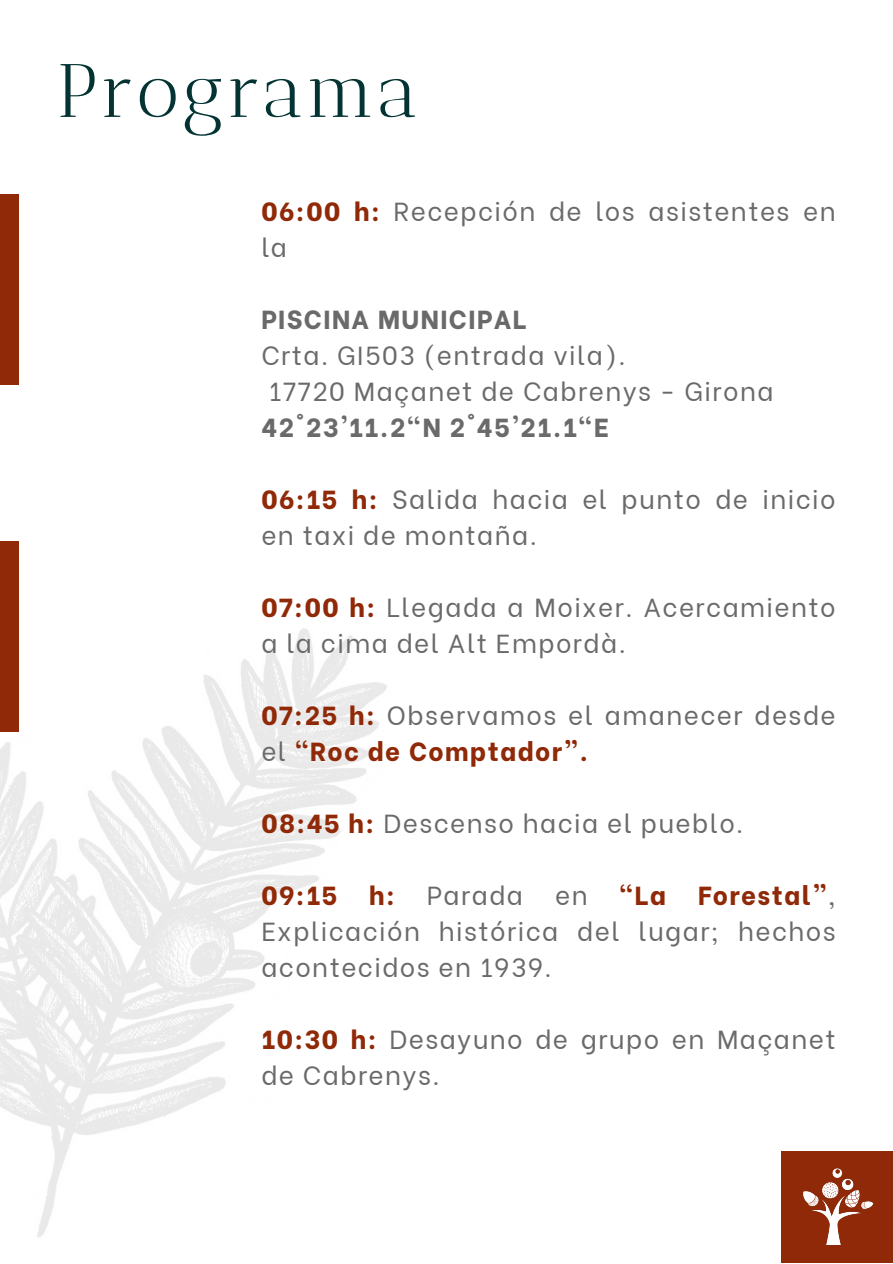
<style>
.page{position:relative;width:893px;height:1264px;background:#fff}
.page>*{position:absolute;margin:0;border:0;box-sizing:border-box;transform-origin:0 0}
.t1{font:75.45px "Antic Didone";letter-spacing:.035em;color:#033332}
.t2{font:26.1px/36px "Be Vietnam";letter-spacing:.055em;color:#6a6a6a}
.t3{font:800 26.1px "Be Vietnam";letter-spacing:.055em;color:#6a6a6a}
.s1{font-weight:800;color:#902907}
</style>
<div class="page">
<img style="left:0;top:541px;width:387px;height:696px">
<div style="left:0;top:194px;width:18px;height:190px;background:#902907"></div>
<div style="left:0;top:541px;width:18px;height:191px;background:#902907"></div>
<div style="left:781px;top:1151px;width:111px;height:111px;background:#902907"></div>
<img style="left:803px;top:1168px;width:71px;height:76px">
<p class="t1" style="left:57px;top:46px;width:363px">Programa</p>
<p class="t2" style="left:261px;top:191px;width:576px"><span class="s1">06:00 h:</span> Recepción de los asistentes en la</p>
<p class="t3" style="left:261px;top:298px;width:267px">PISCINA MUNICIPAL</p>
<p class="t2" style="left:261px;top:335px;width:366px">Crta. GI503 (entrada vila).</p>
<p class="t2" style="left:269px;top:371px;width:506px">17720 Maçanet de Cabrenys - Girona</p>
<p class="t3" style="left:261px;top:406px;width:349px">42°23'11.2"N 2°45'21.1"E</p>
<p class="t2" style="left:261px;top:479px;width:576px"><span class="s1">06:15 h:</span> Salida hacia el punto de inicio en taxi de montaña.</p>
<p class="t2" style="left:261px;top:587px;width:576px"><span class="s1">07:00 h:</span> Llegada a Moixer. Acercamiento a la cima del Alt Empordà.</p>
<p class="t2" style="left:261px;top:695px;width:576px"><span class="s1">07:25 h:</span> Observamos el amanecer desde el <span class="s1">“Roc de Comptador”.</span></p>
<p class="t2" style="left:261px;top:803px;width:483px"><span class="s1">08:45 h:</span> Descenso hacia el pueblo.</p>
<p class="t2" style="left:261px;top:875px;width:576px;text-align:justify"><span class="s1">09:15 h:</span> Parada en <span class="s1">“La Forestal”</span>, Explicación histórica del lugar; hechos acontecidos en 1939.</p>
<p class="t2" style="left:261px;top:1018px;width:576px"><span class="s1">10:30 h:</span> Desayuno de grupo en Maçanet de Cabrenys.</p>
</div>
